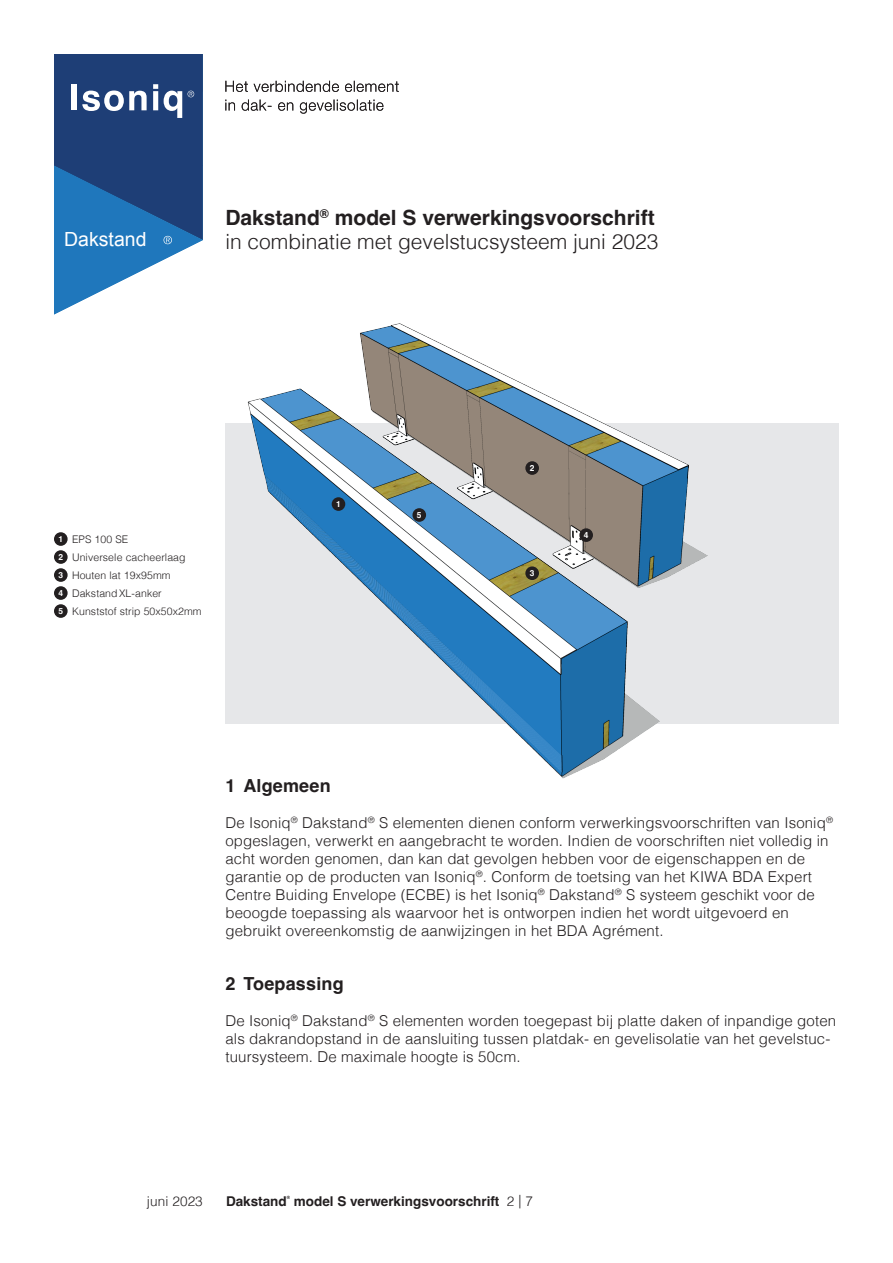
<style>
.page{position:relative;width:893px;height:1263px;background:#fff}
.page>*{position:absolute;margin:0;border:0;box-sizing:border-box;transform-origin:0 0}
.t1{font:300 21px/24px "Helvetica";color:#231f20}
.t2{font:19.5px "Arial";color:#fff}
.t3{font:700 18px "Helvetica";letter-spacing:.01em;color:#231f20}
.t4{font:300 15px/18px "Helvetica";letter-spacing:.01em;color:#231f20}
.t5{font:700 13.5px "Helvetica";color:#231f20}
.t6{font:300 13.5px "Helvetica";letter-spacing:.01em;color:#231f20}
.t7{font:300 10.5px/18px "Helvetica";letter-spacing:.01em;color:#231f20}
.t8{font:700 8.4px "Helvetica";color:#fff}
.t9{font:700 4.5px "Helvetica";color:#231f20}
.s1{font-weight:700}
.s2{font-weight:700;font-size:8.4px;color:#fff}
.s3{font-weight:300}
</style>
<div class="page">
<svg style="left:225px;top:100px;width:158px;height:14px"></svg>
<svg style="left:225px;top:81px;width:174px;height:11px"></svg>
<svg style="left:54px;top:54px;width:149px;height:260px"></svg>
<div style="left:54px;top:532px;width:14px;height:14px;background:#231f20;border-radius:50%"></div>
<div style="left:54px;top:550px;width:14px;height:14px;background:#231f20;border-radius:50%"></div>
<div style="left:54px;top:568px;width:14px;height:14px;background:#231f20;border-radius:50%"></div>
<div style="left:54px;top:586px;width:14px;height:14px;background:#231f20;border-radius:50%"></div>
<div style="left:54px;top:604px;width:14px;height:14px;background:#231f20;border-radius:50%"></div>
<img style="left:172px;top:313px;width:667px;height:466px">
<div style="left:332px;top:497px;width:13px;height:14px;background:#231f20;border-radius:50%"></div>
<div style="left:525px;top:461px;width:14px;height:14px;background:#231f20;border-radius:50%"></div>
<div style="left:525px;top:566px;width:14px;height:14px;background:#231f20;border-radius:50%"></div>
<div style="left:579px;top:528px;width:14px;height:14px;background:#231f20;border-radius:50%"></div>
<div style="left:412px;top:508px;width:14px;height:14px;background:#231f20;border-radius:50%"></div>
<h2 class="t2" style="left:64px;top:226px;width:84px">Dakstand</h2>
<h1 class="t1" style="left:225px;top:204px;width:434px"><span class="s1">Dakstand</span><sup>®</sup> <span class="s1">model S verwerkingsvoorschrift </span>in combinatie met gevelstucsysteem juni 2023</h1>
<p class="t7" style="left:58px;top:529px;width:145px"><span class="s2">1</span> EPS 100 SE<br><span class="s2">2</span> Universele cacheerlaag<br><span class="s2">3</span> Houten lat 19x95mm<br><span class="s2">4</span> DakstandXL-anker<br><span class="s2">5</span> Kunststof strip 50x50x2mm</p>
<p class="t8" style="left:336px;top:499px;width:6px">1</p>
<p class="t8" style="left:417px;top:510px;width:6px">5</p>
<p class="t8" style="left:530px;top:463px;width:6px">2</p>
<p class="t8" style="left:530px;top:568px;width:6px">3</p>
<p class="t8" style="left:584px;top:530px;width:6px">4</p>
<p class="t3" style="left:225px;top:775px;width:107px">1 Algemeen</p>
<p class="t4" style="left:225px;top:813px;width:609px">De Isoniq<sup>®</sup> Dakstand<sup>®</sup> S elementen dienen conform verwerkingsvoorschriften van Isoniq<sup>® </sup>opgeslagen, verwerkt en aangebracht te worden. Indien de voorschriften niet volledig in acht worden genomen, dan kan dat gevolgen hebben voor de eigenschappen en de garantie op de producten van Isoniq<sup>®</sup>. Conform de toetsing van het KIWA BDA Expert Centre Buiding Envelope (ECBE) is het Isoniq<sup>®</sup> Dakstand<sup>®</sup> S systeem geschikt voor de beoogde toepassing als waarvoor het is ontworpen indien het wordt uitgevoerd en gebruikt overeenkomstig de aanwijzingen in het BDA Agrément.</p>
<p class="t3" style="left:225px;top:973px;width:120px">2 Toepassing</p>
<p class="t4" style="left:225px;top:1011px;width:612px">De Isoniq<sup>®</sup> Dakstand<sup>®</sup> S elementen worden toegepast bij platte daken of inpandige goten als dakrandopstand in de aansluiting tussen platdak- en gevelisolatie van het gevelstuc&shy;tuursysteem. De maximale hoogte is 50cm.</p>
<p class="t6" style="left:147px;top:1190px;width:57px">juni 2023</p>
<p class="t5" style="left:226px;top:1193px;width:62px">Dakstand</p>
<p class="t9" style="left:287px;top:1195px;width:5px">®</p>
<p class="t5" style="left:294px;top:1193px;width:241px">model S verwerkingsvoorschrift <span class="s3">2 | 7</span></p>
</div>
